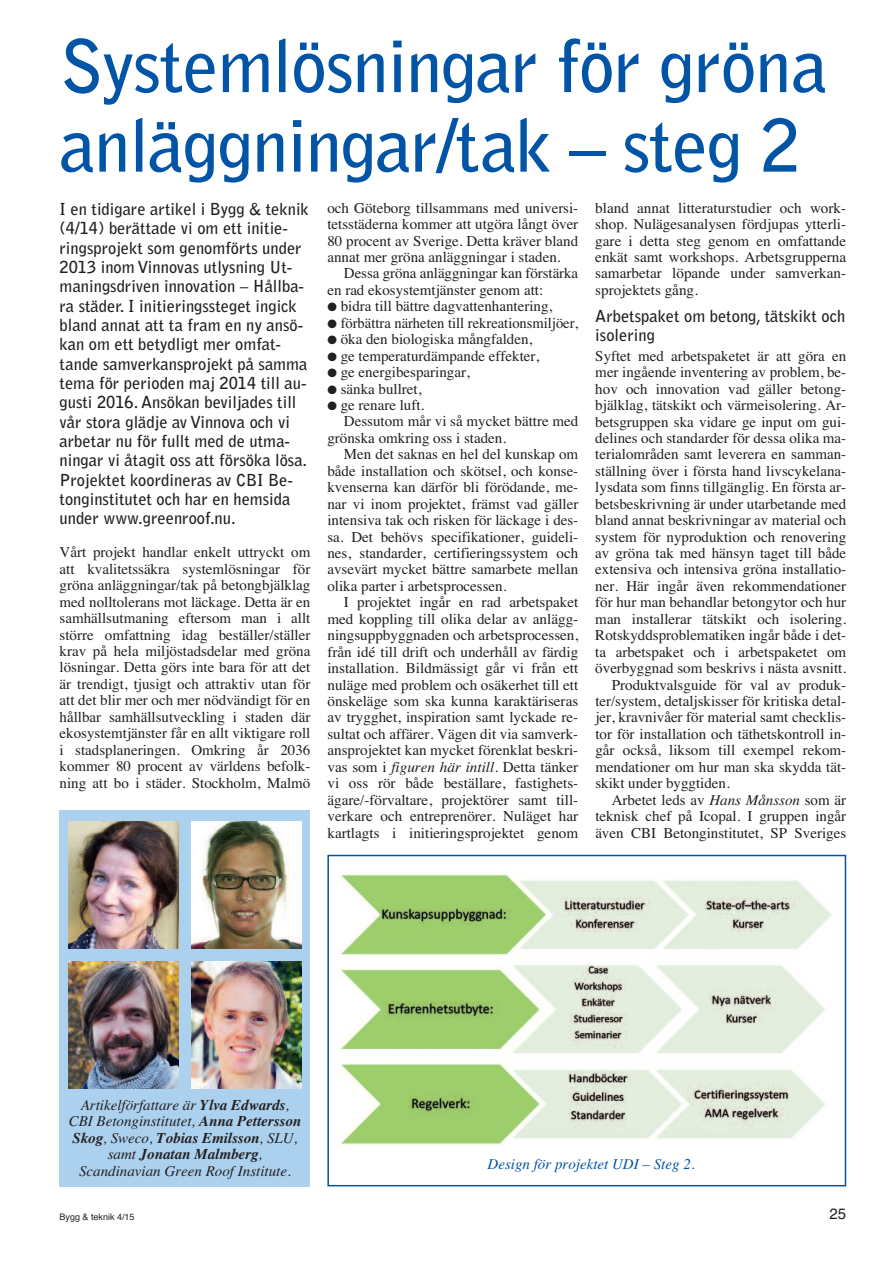
<style>
.page{position:relative;width:893px;height:1263px;background:#fff}
.page>*{position:absolute;margin:0;border:0;box-sizing:border-box;transform-origin:0 0}
.t1{font:700 72px/79.5px "Bell Gothic";letter-spacing:-.015em;color:#0154a6}
.t2{font:700 16.5px/19.4px "Bell Gothic";color:#231f20}
.t3{font:15px/16.5px "Times";color:#231f20;text-align:justify}
.t4{font:italic 15px/16.5px "Times";color:#231f20;text-align:center}
.t5{font:italic 15px "Times";color:#0154a6}
.t6{font:15px "Helvetica";color:#231f20}
.t7{font:9px "Helvetica";color:#231f20}
.s1{font-style:italic}
.s2{font-weight:700}
</style>
<div class="page">
<div style="left:60px;top:810px;width:250px;height:376px;background:#acd1ee"></div>
<img style="left:68px;top:821px;width:111px;height:127px">
<img style="left:191px;top:821px;width:111px;height:127px">
<img style="left:68px;top:961px;width:111px;height:128px">
<img style="left:191px;top:961px;width:111px;height:128px">
<img style="left:339px;top:874px;width:493px;height:271px">
<div style="left:327px;top:855px;width:519px;height:331px;border:2px solid #0154a6"></div>
<h1 class="t1" style="left:60px;top:31px;width:770px">Systemlösningar för gröna anläggningar/tak – steg 2</h1>
<p class="t2" style="left:60px;top:200px;width:251px">I en tidigare artikel i Bygg &amp; teknik (4/14) berättade vi om ett initie&shy;ringsprojekt som genomförts under 2013 inom Vinnovas utlysning Ut&shy;maningsdriven innovation – Hållba&shy;ra städer. I initieringssteget ingick bland annat att ta fram en ny ansö&shy;kan om ett betydligt mer omfat&shy;tande samverkansprojekt på samma tema för perioden maj 2014 till au&shy;gusti 2016. Ansökan beviljades till vår stora glädje av Vinnova och vi arbetar nu för fullt med de utma&shy;ningar vi åtagit oss att försöka lösa.<br>Projektet koordineras av CBI Be&shy;tonginstitutet och har en hemsida under www.greenroof.nu.</p>
<p class="t3" style="left:60px;top:544px;width:252px">Vårt projekt handlar enkelt uttryckt om att kvalitetssäkra systemlösningar för gröna anläggningar/tak på betongbjälklag med nolltolerans mot läckage. Detta är en samhällsutmaning eftersom man i allt större omfattning idag beställer/ställer krav på hela miljöstadsdelar med gröna lösningar. Detta görs inte bara för att det är trendigt, tjusigt och attraktiv utan för att det blir mer och mer nödvändigt för en hållbar samhällsutveckling i staden där ekosystemtjänster får en allt viktigare roll i stadsplaneringen. Omkring år 2036 kommer 80 procent av världens befolk&shy;ning att bo i städer. Stockholm, Malmö</p>
<p class="t3" style="left:327px;top:199px;width:252px">och Göteborg tillsammans med universi&shy;tetsstäderna kommer att utgöra långt över 80 procent av Sverige. Detta kräver bland annat mer gröna anläggningar i staden.</p>
<p class="t3" style="left:327px;top:265px;width:252px;text-indent:16px">Dessa gröna anläggningar kan förstärka en rad ekosystemtjänster genom att:</p>
<p class="t3" style="left:327px;top:298px;width:226px">● bidra till bättre dagvattenhantering,</p>
<p class="t3" style="left:327px;top:314px;width:252px">● förbättra närheten till rekreationsmiljöer,</p>
<p class="t3" style="left:327px;top:331px;width:206px">● öka den biologiska mångfalden,</p>
<p class="t3" style="left:327px;top:347px;width:213px">● ge temperaturdämpande effekter,</p>
<p class="t3" style="left:327px;top:364px;width:144px">● ge energibesparingar,</p>
<p class="t3" style="left:327px;top:380px;width:96px">● sänka bullret,</p>
<p class="t3" style="left:327px;top:397px;width:98px">● ge renare luft.</p>
<p class="t3" style="left:344px;top:413px;width:236px">Dessutom mår vi så mycket bättre med</p>
<p class="t3" style="left:327px;top:429px;width:180px">grönska omkring oss i staden.</p>
<p class="t3" style="left:344px;top:446px;width:236px">Men det saknas en hel del kunskap om</p>
<p class="t3" style="left:327px;top:462px;width:252px">både installation och skötsel, och konse-</p>
<p class="t3" style="left:327px;top:479px;width:252px">kvenserna kan därför bli förödande, me-</p>
<p class="t3" style="left:327px;top:495px;width:252px">nar vi inom projektet, främst vad gäller</p>
<p class="t3" style="left:327px;top:512px;width:252px">intensiva tak och risken för läckage i des-</p>
<p class="t3" style="left:327px;top:528px;width:252px">sa. Det behövs specifikationer, guideli-</p>
<p class="t3" style="left:327px;top:545px;width:252px">nes, standarder, certifieringssystem och</p>
<p class="t3" style="left:327px;top:561px;width:252px">avsevärt mycket bättre samarbete mellan</p>
<p class="t3" style="left:327px;top:577px;width:181px">olika parter i arbetsprocessen.</p>
<p class="t3" style="left:344px;top:594px;width:236px">I projektet ingår en rad arbetspaket</p>
<p class="t3" style="left:327px;top:610px;width:252px">med koppling till olika delar av anlägg-</p>
<p class="t3" style="left:327px;top:627px;width:252px">ningsuppbyggnaden och arbetsprocessen,</p>
<p class="t3" style="left:327px;top:643px;width:252px">från idé till drift och underhåll av färdig</p>
<p class="t3" style="left:327px;top:660px;width:252px">installation. Bildmässigt går vi från ett</p>
<p class="t3" style="left:327px;top:676px;width:252px">nuläge med problem och osäkerhet till ett</p>
<p class="t3" style="left:327px;top:692px;width:252px">önskeläge som ska kunna karaktäriseras</p>
<p class="t3" style="left:327px;top:709px;width:252px">av trygghet, inspiration samt lyckade re-</p>
<p class="t3" style="left:327px;top:725px;width:252px">sultat och affärer. Vägen dit via samverk-</p>
<p class="t3" style="left:327px;top:742px;width:252px">ansprojektet kan mycket förenklat beskri-</p>
<p class="t3" style="left:327px;top:758px;width:252px">vas som i <span class="s1">figuren här intill</span>. Detta tänker</p>
<p class="t3" style="left:327px;top:775px;width:252px">vi oss rör både beställare, fastighets-</p>
<p class="t3" style="left:327px;top:791px;width:252px">ägare/-förvaltare, projektörer samt till-</p>
<p class="t3" style="left:327px;top:808px;width:252px">verkare och entreprenörer. Nuläget har</p>
<p class="t3" style="left:327px;top:824px;width:252px">kartlagts i initieringsprojektet genom</p>
<p class="t3" style="left:595px;top:199px;width:252px">bland annat litteraturstudier och work&shy;shop. Nulägesanalysen fördjupas ytterli&shy;gare i detta steg genom en omfattande enkät samt workshops. Arbetsgrupperna samarbetar löpande under samverkan&shy;sprojektets gång.</p>
<p class="t2" style="left:595px;top:307px;width:251px">Arbetspaket om betong, tätskikt och isolering</p>
<p class="t3" style="left:595px;top:347px;width:252px">Syftet med arbetspaketet är att göra en</p>
<p class="t3" style="left:595px;top:364px;width:252px">mer ingående inventering av problem, be-</p>
<p class="t3" style="left:595px;top:380px;width:252px">hov och innovation vad gäller betong-</p>
<p class="t3" style="left:595px;top:397px;width:252px">bjälklag, tätskikt och värmeisolering. Ar-</p>
<p class="t3" style="left:595px;top:413px;width:252px">betsgruppen ska vidare ge input om gui-</p>
<p class="t3" style="left:595px;top:429px;width:252px">delines och standarder för dessa olika ma-</p>
<p class="t3" style="left:595px;top:446px;width:252px">terialområden samt leverera en samman-</p>
<p class="t3" style="left:595px;top:462px;width:252px">ställning över i första hand livscykelana-</p>
<p class="t3" style="left:595px;top:479px;width:252px">lysdata som finns tillgänglig. En första ar-</p>
<p class="t3" style="left:595px;top:495px;width:252px">betsbeskrivning är under utarbetande med</p>
<p class="t3" style="left:595px;top:512px;width:252px">bland annat beskrivningar av material och</p>
<p class="t3" style="left:595px;top:528px;width:252px">system för nyproduktion och renovering</p>
<p class="t3" style="left:595px;top:545px;width:252px">av gröna tak med hänsyn taget till både</p>
<p class="t3" style="left:595px;top:561px;width:252px">extensiva och intensiva gröna installatio-</p>
<p class="t3" style="left:595px;top:577px;width:252px">ner. Här ingår även rekommendationer</p>
<p class="t3" style="left:595px;top:594px;width:252px">för hur man behandlar betongytor och hur</p>
<p class="t3" style="left:595px;top:610px;width:252px">man installerar tätskikt och isolering.</p>
<p class="t3" style="left:595px;top:627px;width:252px">Rotskyddsproblematiken ingår både i det-</p>
<p class="t3" style="left:595px;top:643px;width:252px">ta arbetspaket och i arbetspaketet om</p>
<p class="t3" style="left:595px;top:660px;width:252px">överbyggnad som beskrivs i nästa avsnitt.</p>
<p class="t3" style="left:612px;top:676px;width:236px">Produktvalsguide för val av produk-</p>
<p class="t3" style="left:595px;top:693px;width:252px">ter/system, detaljskisser för kritiska detal-</p>
<p class="t3" style="left:595px;top:709px;width:252px">jer, kravnivåer för material samt checklis-</p>
<p class="t3" style="left:595px;top:725px;width:252px">tor för installation och täthetskontroll in-</p>
<p class="t3" style="left:595px;top:742px;width:252px">går också, liksom till exempel rekom-</p>
<p class="t3" style="left:595px;top:758px;width:252px">mendationer om hur man ska skydda tät-</p>
<p class="t3" style="left:595px;top:775px;width:136px">skikt under byggtiden.</p>
<p class="t3" style="left:612px;top:791px;width:236px">Arbetet leds av <span class="s1">Hans Månsson</span> som är</p>
<p class="t3" style="left:595px;top:808px;width:252px">teknisk chef på Icopal. I gruppen ingår</p>
<p class="t3" style="left:595px;top:824px;width:252px">även CBI Betonginstitutet, SP Sveriges</p>
<p class="t4" style="left:69px;top:1096px;width:234px">Artikelförfattare är <span class="s2">Ylva Edwards</span>, CBI Betonginstitutet, <span class="s2">Anna Pettersson Skog</span>, Sweco, <span class="s2">Tobias Emilsson</span>, SLU, samt <span class="s2">Jonatan Malmberg</span>, Scandinavian Green Roof Institute.</p>
<p class="t5" style="left:488px;top:1155px;width:209px">Design för projektet UDI – Steg 2.</p>
<p class="t7" style="left:60px;top:1211px;width:77px">Bygg &amp; teknik 4/15</p>
<p class="t6" style="left:829px;top:1205px;width:18px">25</p>
</div>
